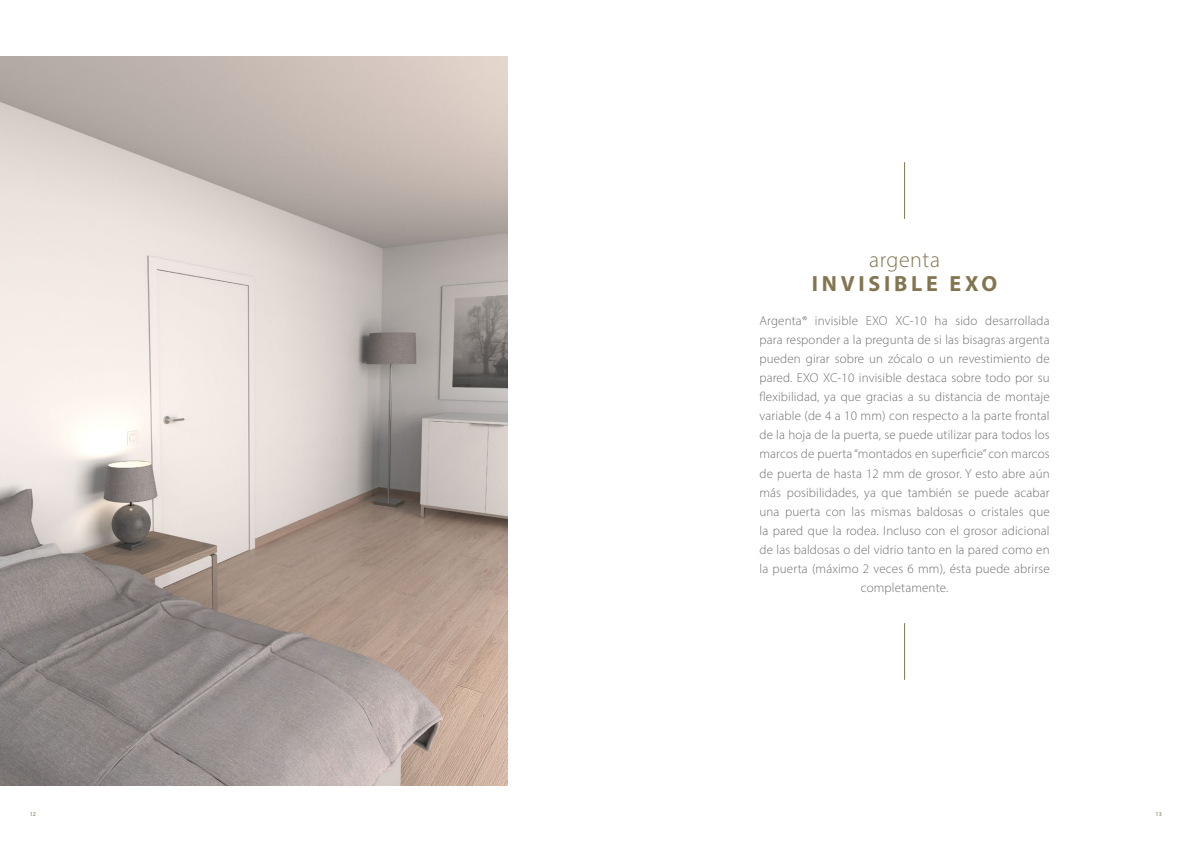
<style>
.page{position:relative;width:1191px;height:842px;background:#fff}
.page>*{position:absolute;margin:0;border:0;box-sizing:border-box;transform-origin:0 0}
.t1{font:700 22px "Myriad Pro";letter-spacing:.17em;color:#837550}
.t2{font:300 22px "Myriad Pro";letter-spacing:.025em;color:#837550}
.t3{font:300 13px/19px "Myriad Pro";letter-spacing:.01em;color:#706f6f;text-align:center}
.t4{font:6px "Myriad Pro";color:#837550}
</style>
<div class="page">
<img style="left:0;top:57px;width:507px;height:728px">
<hr style="left:904px;top:623px;width:1px;height:57px;background:#837550">
<hr style="left:904px;top:162px;width:1px;height:57px;background:#837550">
<h1 class="t2" style="left:869px;top:246px;width:72px">argenta</h1>
<h1 class="t1" style="left:812px;top:269px;width:187px">INVISIBLE EXO</h1>
<p class="t3" style="left:759px;top:311px;width:292px">Argenta® invisible EXO XC-10 ha sido desarrollada para responder a la pregunta de si las bisagras argenta pueden girar sobre un zócalo o un revestimiento de pared. EXO XC-10 invisible destaca sobre todo por su flexibilidad, ya que gracias a su distancia de montaje variable (de 4 a 10 mm) con respecto a la parte frontal de la hoja de la puerta, se puede utilizar para todos los marcos de puerta “montados en superficie” con marcos de puerta de hasta 12 mm de grosor. Y esto abre aún más posibilidades, ya que también se puede acabar una puerta con las mismas baldosas o cristales que la pared que la rodea. Incluso con el grosor adicional de las baldosas o del vidrio tanto en la pared como en la puerta (máximo 2 veces 6 mm), ésta puede abrirse completamente.</p>
<p class="t4" style="left:30px;top:810px;width:8px">12</p>
<p class="t4" style="left:1155px;top:810px;width:8px">13</p>
</div>
